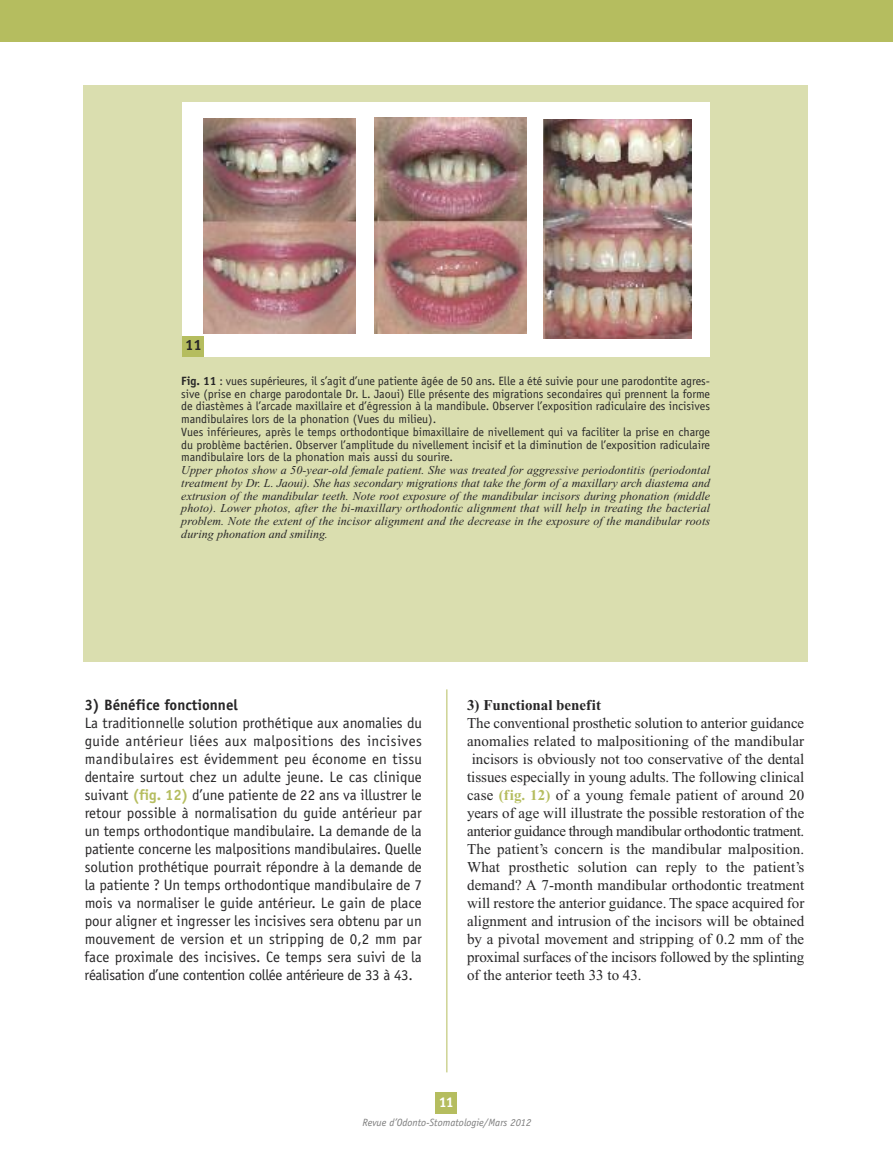
<style>
.page{position:relative;width:893px;height:1149px;background:#fff}
.page>*{position:absolute;margin:0;border:0;box-sizing:border-box;transform-origin:0 0}
.t1{font:15px/18px "Officina Sans";letter-spacing:-.025em;color:#272627;text-align:justify}
.t2{font:15px "Times New Roman";color:#272627}
.t3{font:15px "Times New Roman";letter-spacing:-.02em;color:#272627}
.t4{font:700 15px "Officina Sans";color:#272627}
.t5{font:700 15px "Times New Roman";color:#272627}
.t6{font:700 14.25px "Officina Sans";color:#fff}
.t7{font:12px/12.8px "Officina Sans";color:#272627}
.t8{font:italic 12px/12.8px "Times New Roman";letter-spacing:.01em;color:#272627;text-align:justify}
.t9{font:italic 10.5px "Officina Sans";color:#7d7d7d}
.s1{font-weight:700}
.s2{font-weight:700;color:#b5bd5f}
</style>
<div class="page">
<div style="left:83px;top:85px;width:725px;height:576px;background:#dadeaf"></div>
<div style="left:183px;top:102px;width:527px;height:254px;background:#fff"></div>
<img style="left:203px;top:118px;width:152px;height:216px">
<div style="left:183px;top:335px;width:21px;height:21px;background:#b5bd5f"></div>
<img style="left:374px;top:118px;width:152px;height:215px">
<img style="left:543px;top:119px;width:148px;height:219px">
<div style="left:436px;top:1091px;width:21px;height:22px;background:#b5bd5f"></div>
<div style="left:0;top:0;width:893px;height:42px;background:#b5bd5f"></div>
<hr style="left:446px;top:689px;width:1px;height:382px;background:#b5bd5f">
<p class="t4" style="left:185px;top:339px;width:18px">11</p>
<p class="t7" style="left:181px;top:375px;width:530px"><span class="s1">Fig. 11</span> : vues supérieures, il s’agit d’une patiente âgée de 50 ans. Elle a été suivie pour une parodontite agres&shy;sive (prise en charge parodontale Dr. L. Jaoui) Elle présente des migrations secondaires qui prennent la forme de diastèmes à l’arcade maxillaire et d’égression à la mandibule. Observer l’exposition radiculaire des incisives mandibulaires lors de la phonation (Vues du milieu).<br>Vues inférieures, après le temps orthodontique bimaxillaire de nivellement qui va faciliter la prise en charge du problème bactérien. Observer l’amplitude du nivellement incisif et la diminution de l’exposition radiculaire mandibulaire lors de la phonation mais aussi du sourire.</p>
<p class="t8" style="left:181px;top:464px;width:530px">Upper photos show a 50-year-old female patient. She was treated for aggressive periodontitis (periodontal treatment by Dr. L. Jaoui). She has secondary migrations that take the form of a maxillary arch diastema and extrusion of the mandibular teeth. Note root exposure of the mandibular incisors during phonation (middle photo). Lower photos, after the bi-maxillary orthodontic alignment that will help in treating the bacterial problem. Note the extent of the incisor alignment and the decrease in the exposure of the mandibular roots during phonation and smiling.</p>
<p class="t4" style="left:85px;top:699px;width:155px">3) Bénéfice fonctionnel</p>
<p class="t1" style="left:85px;top:715px;width:339px">La traditionnelle solution prothétique aux anomalies du guide antérieur liées aux malpositions des incisives mandibulaires est évidemment peu économe en tissu dentaire surtout chez un adulte jeune. Le cas clinique suivant <span class="s2">(fig. 12)</span> d’une patiente de 22 ans va illustrer le retour possible à normalisation du guide antérieur par un temps orthodontique mandibulaire. La demande de la patiente concerne les malpositions mandibulaires. Quelle solution prothétique pourrait répondre à la demande de la patiente ? Un temps orthodontique mandibulaire de 7 mois va normaliser le guide antérieur. Le gain de place pour aligner et ingresser les incisives sera obtenu par un mouvement de version et un stripping de 0,2 mm par face proximale des incisives. Ce temps sera suivi de la réalisation d’une contention collée antérieure de 33 à 43.</p>
<p class="t5" style="left:467px;top:699px;width:135px">3) Functional benefit</p>
<p class="t2" style="left:467px;top:717px;width:339px">The conventional prosthetic solution to anterior guidance</p>
<p class="t2" style="left:467px;top:735px;width:339px">anomalies related to malpositioning of the mandibular</p>
<p class="t2" style="left:472px;top:753px;width:334px">incisors is obviously not too conservative of the dental</p>
<p class="t2" style="left:467px;top:771px;width:339px">tissues especially in young adults. The following clinical</p>
<p class="t2" style="left:467px;top:789px;width:339px">case <span class="s2">(fig. 12)</span> of a young female patient of around 20</p>
<p class="t2" style="left:467px;top:807px;width:339px">years of age will illustrate the possible restoration of the</p>
<p class="t3" style="left:467px;top:825px;width:339px">anterior guidance through mandibular orthodontic tratment.</p>
<p class="t2" style="left:467px;top:843px;width:339px">The patient’s concern is the mandibular malposition.</p>
<p class="t2" style="left:467px;top:861px;width:339px">What prosthetic solution can reply to the patient’s</p>
<p class="t2" style="left:467px;top:879px;width:339px">demand? A 7-month mandibular orthodontic treatment</p>
<p class="t2" style="left:467px;top:897px;width:339px">will restore the anterior guidance. The space acquired for</p>
<p class="t2" style="left:467px;top:915px;width:339px">alignment and intrusion of the incisors will be obtained</p>
<p class="t2" style="left:467px;top:933px;width:339px">by a pivotal movement and stripping of 0.2 mm of the</p>
<p class="t2" style="left:467px;top:951px;width:339px">proximal surfaces of the incisors followed by the splinting</p>
<p class="t2" style="left:467px;top:969px;width:176px">of the anterior teeth 33 to 43.</p>
<p class="t6" style="left:439px;top:1096px;width:16px">11</p>
<p class="t9" style="left:362px;top:1117px;width:171px">Revue d’Odonto-Stomatologie/Mars 2012</p>
</div>
